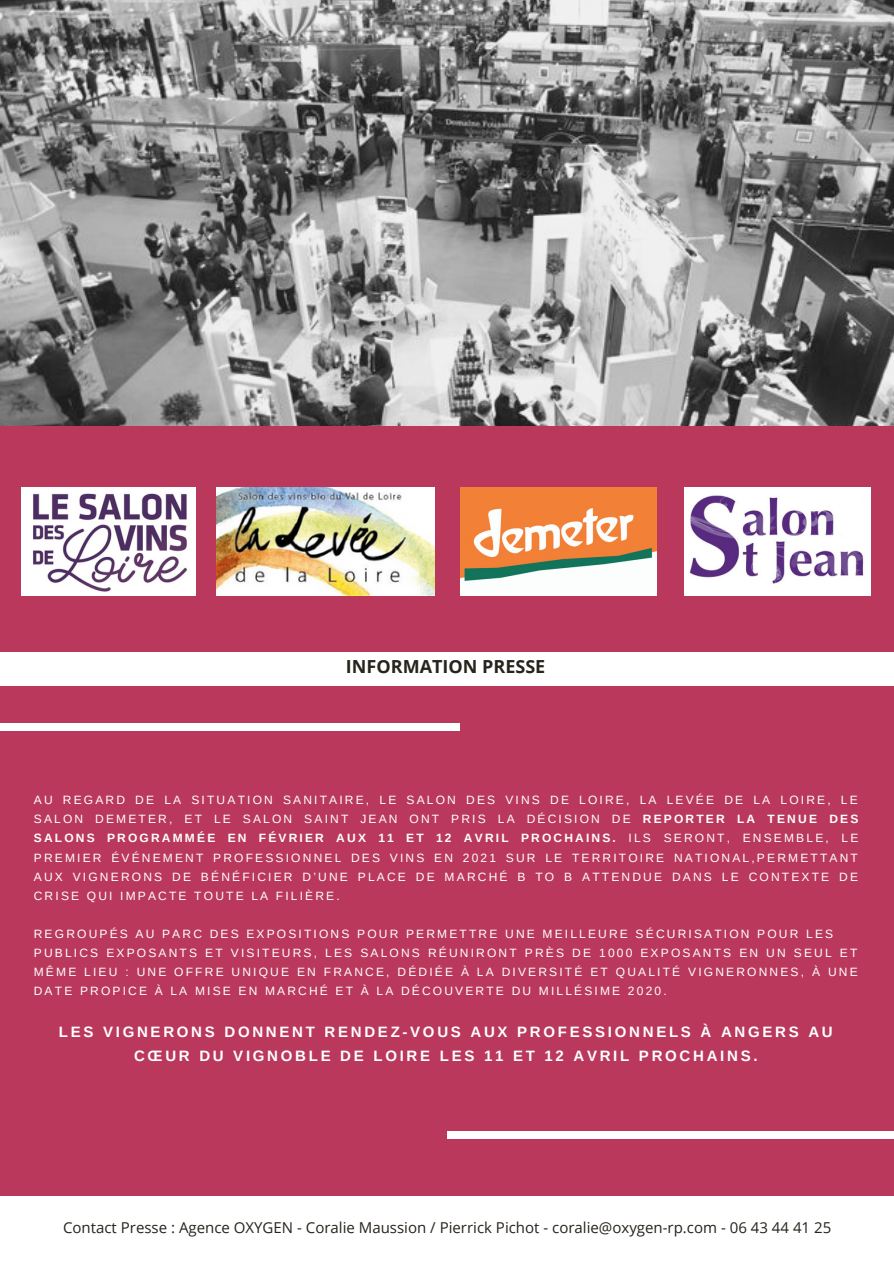
<style>
.page{position:relative;width:894px;height:1264px;background:#fff}
.page>*{position:absolute;margin:0;border:0;box-sizing:border-box;transform-origin:0 0}
.t1{font:700 18px "Open Sans";color:#27231d}
.t2{font:700 15px/24px "Arimo";letter-spacing:.18em;color:#fff;text-align:center}
.t3{font:15px "Open Sans";color:#27231d}
.t4{font:12px/19px "Arimo";letter-spacing:.18em;color:#fff;text-align:justify}
.s1{font-weight:700}
</style>
<div class="page">
<div style="left:0;top:0;width:893px;height:1263px;background:#ba385c"></div>
<img style="left:0;top:0;width:893px;height:426px">
<div style="left:0;top:651px;width:893px;height:34px;background:#fff"></div>
<div style="left:0;top:723px;width:460px;height:8px;background:#fff"></div>
<div style="left:447px;top:1131px;width:446px;height:7px;background:#fff"></div>
<div style="left:0;top:1196px;width:893px;height:67px;background:#fff"></div>
<img style="left:22px;top:487px;width:173px;height:108px">
<img style="left:216px;top:487px;width:218px;height:108px">
<img style="left:460px;top:487px;width:196px;height:108px">
<img style="left:684px;top:487px;width:186px;height:108px">
<h1 class="t1" style="left:346px;top:653px;width:201px">INFORMATION PRESSE</h1>
<p class="t4" style="left:34px;top:790px;width:825px">AU REGARD DE LA SITUATION SANITAIRE, LE SALON DES VINS DE LOIRE, LA LEVÉE DE LA LOIRE, LE SALON DEMETER, ET LE SALON SAINT JEAN ONT PRIS LA DÉCISION DE <span class="s1">REPORTER LA TENUE DES SALONS PROGRAMMÉE EN FÉVRIER AUX 11 ET 12 AVRIL PROCHAINS.</span> ILS SERONT, ENSEMBLE, LE PREMIER ÉVÉNEMENT PROFESSIONNEL DES VINS EN 2021 SUR LE TERRITOIRE NATIONAL,PERMETTANT AUX VIGNERONS DE BÉNÉFICIER D’UNE PLACE DE MARCHÉ B TO B ATTENDUE DANS LE CONTEXTE DE CRISE QUI IMPACTE TOUTE LA FILIÈRE.</p>
<p class="t4" style="left:34px;top:923px;width:825px;text-align:left">REGROUPÉS AU PARC DES EXPOSITIONS POUR PERMETTRE UNE MEILLEURE SÉCURISATION POUR LES PUBLICS EXPOSANTS ET VISITEURS, LES SALONS RÉUNIRONT PRÈS DE 1000 EXPOSANTS EN UN SEUL ET MÊME LIEU : UNE OFFRE UNIQUE EN FRANCE, DÉDIÉE À LA DIVERSITÉ ET QUALITÉ VIGNERONNES, À UNE DATE PROPICE À LA MISE EN MARCHÉ ET À LA DÉCOUVERTE DU MILLÉSIME 2020.</p>
<p class="t2" style="left:59px;top:1019px;width:775px">LES VIGNERONS DONNENT RENDEZ-VOUS AUX PROFESSIONNELS À ANGERS AU<br>CŒUR DU VIGNOBLE DE LOIRE LES 11 ET 12 AVRIL PROCHAINS.</p>
<p class="t3" style="left:63px;top:1216px;width:769px">Contact Presse : Agence OXYGEN - Coralie Maussion / Pierrick Pichot - coralie@oxygen-rp.com - 06 43 44 41 25</p>
</div>
